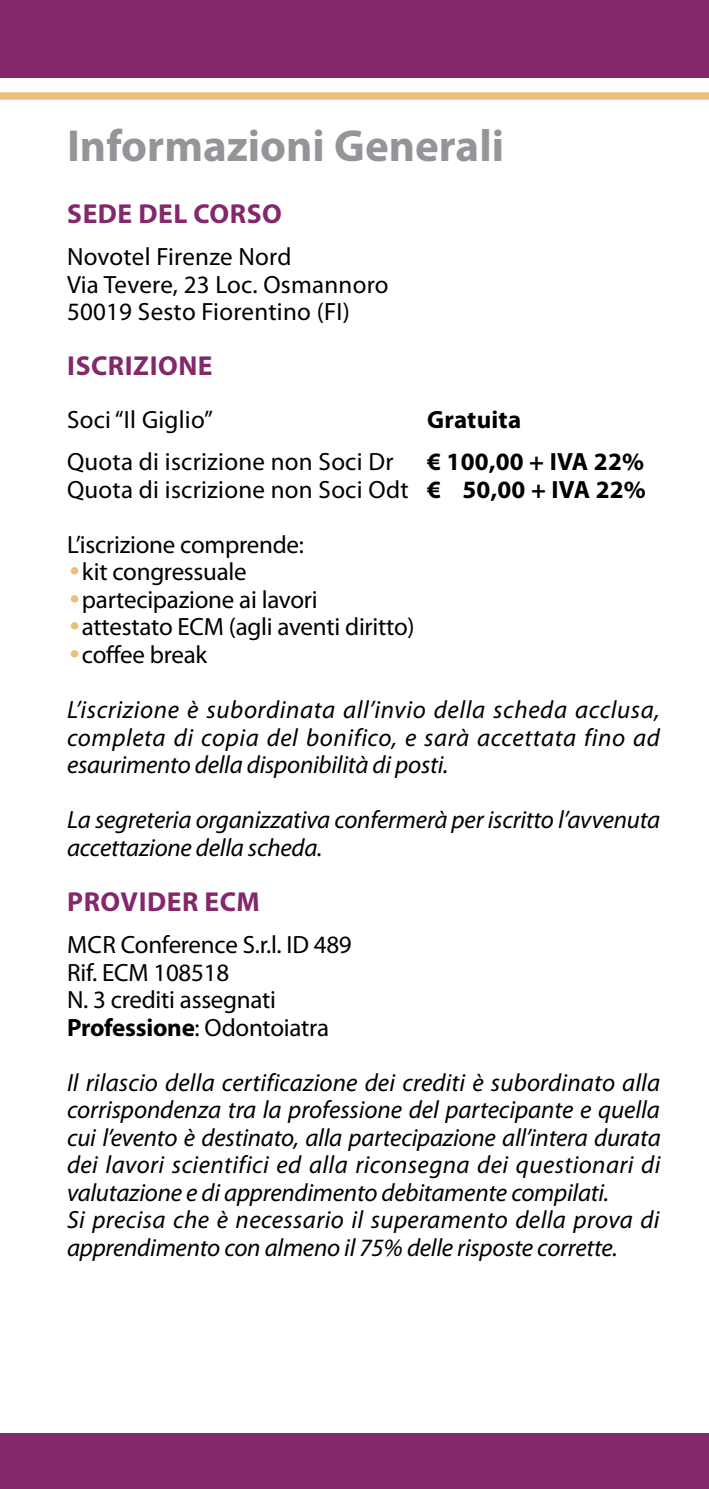
<style>
.page{position:relative;width:709px;height:1489px;background:#fff}
.page>*{position:absolute;margin:0;border:0;box-sizing:border-box;transform-origin:0 0}
.t1{font:700 45px "Myriad Pro";color:#939598}
.t2{font:700 27.5px "Myriad Pro";letter-spacing:.02em;color:#83286a}
.t3{font:italic 25px/27.5px "Myriad Pro";letter-spacing:-.01em;color:#000;text-align:justify}
.t4{font:25px "Myriad Pro";letter-spacing:-.01em;color:#000}
.t5{font:25px "Myriad Pro";letter-spacing:.01em;color:#000}
.t6{font:700 25px "Myriad Pro";letter-spacing:.01em;color:#000}
.s1{font-weight:700}
.s2{font-family:"Century Gothic";color:#ecbe7d}
</style>
<div class="page">
<div style="left:0;top:1433px;width:709px;height:55px;background:#83286a"></div>
<div style="left:0;top:0;width:709px;height:77px;background:#83286a"></div>
<div style="left:0;top:92px;width:709px;height:8px;background:#ecbe7d"></div>
<p class="t1" style="left:67px;top:117px;width:438px">Informazioni Generali</p>
<p class="t2" style="left:67px;top:195px;width:216px">SEDE DEL CORSO</p>
<p class="t5" style="left:67px;top:241px;width:226px">Novotel Firenze Nord</p>
<p class="t5" style="left:67px;top:269px;width:323px">Via Tevere, 23 Loc. Osmannoro</p>
<p class="t5" style="left:67px;top:296px;width:284px">50019 Sesto Fiorentino (FI)</p>
<p class="t2" style="left:67px;top:348px;width:147px">ISCRIZIONE</p>
<p class="t5" style="left:67px;top:404px;width:147px">Soci “Il Giglio”</p>
<p class="t6" style="left:427px;top:403px;width:96px">Gratuita</p>
<p class="t5" style="left:67px;top:446px;width:328px">Quota di iscrizione non Soci Dr</p>
<p class="t6" style="left:427px;top:445px;width:218px">€ 100,00 + IVA 22%</p>
<p class="t5" style="left:67px;top:474px;width:580px">Quota di iscrizione non Soci Odt <span class="s1">€ 50,00 + IVA 22%</span></p>
<p class="t4" style="left:67px;top:529px;width:238px">L’iscrizione comprende:</p>
<p class="t4" style="left:67px;top:556px;width:181px"><span class="s2">•</span>kit congressuale</p>
<p class="t4" style="left:67px;top:584px;width:252px"><span class="s2">•</span>partecipazione ai lavori</p>
<p class="t4" style="left:67px;top:611px;width:349px"><span class="s2">•</span>attestato ECM (agli aventi diritto)</p>
<p class="t4" style="left:67px;top:639px;width:142px"><span class="s2">•</span>coffee break</p>
<p class="t3" style="left:67px;top:695px;width:594px">L’iscrizione è subordinata all’invio della scheda acclusa, completa di copia del bonifico, e sarà accettata fino ad esaurimento della disponibilità di posti.</p>
<p class="t3" style="left:67px;top:805px;width:595px">La segreteria organizzativa confermerà per iscritto l’avvenuta accettazione della scheda.</p>
<p class="t2" style="left:67px;top:883px;width:194px">PROVIDER ECM</p>
<p class="t4" style="left:67px;top:929px;width:286px">MCR Conference S.r.l. ID 489</p>
<p class="t4" style="left:67px;top:956px;width:164px">Rif. ECM 108518</p>
<p class="t4" style="left:67px;top:984px;width:210px">N. 3 crediti assegnati</p>
<p class="t4" style="left:67px;top:1011px;width:263px"><span class="s1">Professione</span>: Odontoiatra</p>
<p class="t3" style="left:67px;top:1068px;width:595px">Il rilascio della certificazione dei crediti è subordinato alla corrispondenza tra la professione del partecipante e quella cui l’evento è destinato, alla partecipazione all’intera durata dei lavori scientifici ed alla riconsegna dei questionari di valutazione e di apprendimento debitamente compilati.</p>
<p class="t3" style="left:67px;top:1205px;width:594px">Si precisa che è necessario il superamento della prova di apprendimento con almeno il 75% delle risposte corrette.</p>
</div>
